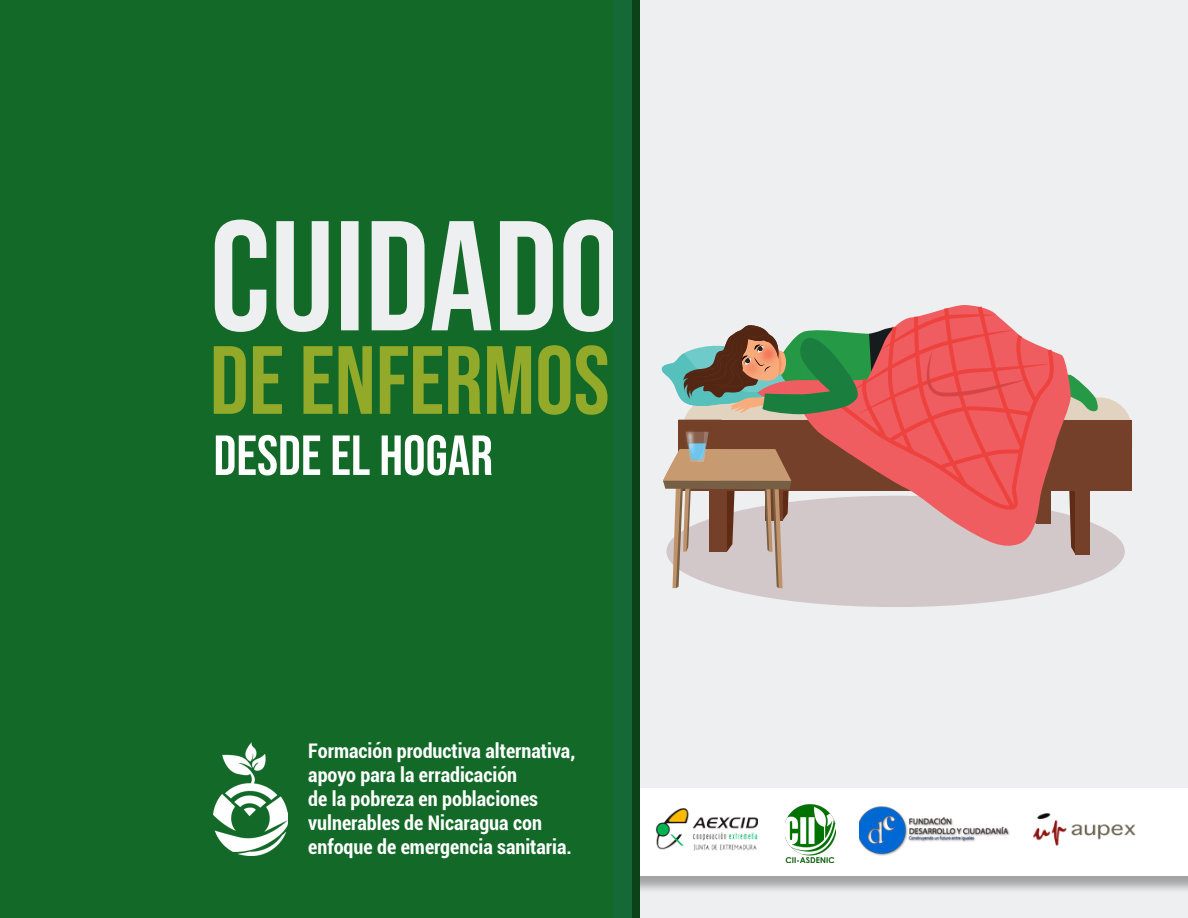
<style>
.page{position:relative;width:1188px;height:918px;background:#edeff0}
.page>*{position:absolute;margin:0;border:0;box-sizing:border-box;transform-origin:0 0}
.t1{font:96.6px "Bebas Neue";color:#93a929}
.t2{font:56.4px "Bebas Neue";color:#fff}
.t3{font:700 condensed 20.1px/24.2px "Roboto";color:#fff}
</style>
<div class="page">
<div style="left:589px;top:790px;width:599px;height:104px;background:#231f20;opacity:.36"></div>
<div style="left:587px;top:788px;width:601px;height:88px;background:#fff"></div>
<img style="left:786px;top:804px;width:50px;height:59px">
<img style="left:655px;top:808px;width:103px;height:43px">
<img style="left:860px;top:806px;width:276px;height:50px">
<div style="left:0;top:0;width:613px;height:918px;background:#126928"></div>
<img style="left:214px;top:742px;width:73px;height:113px">
<div style="left:666px;top:496px;width:459px;height:111px;background:#d3c8c9;border-radius:50%"></div>
<div style="left:678px;top:420px;width:454px;height:70px;background:#744029"></div>
<svg style="left:662px;top:306px;width:438px;height:282px"></svg>
<div style="left:613px;top:0;width:20px;height:918px;background:#156936"></div>
<div style="left:632px;top:0;width:8px;height:918px;background:#0c4218"></div>
<p class="t1" style="left:210px;top:326px;width:401px">DE ENFERMOS</p>
<p class="t2" style="left:214px;top:424px;width:281px">DESDE EL HOGAR</p>
<p class="t3" style="left:308px;top:738px;width:268px">Formación productiva alternativa, apoyo para la erradicación<br>de la pobreza en poblaciones vulnerables de Nicaragua con enfoque de emergencia sanitaria.</p>
</div>
